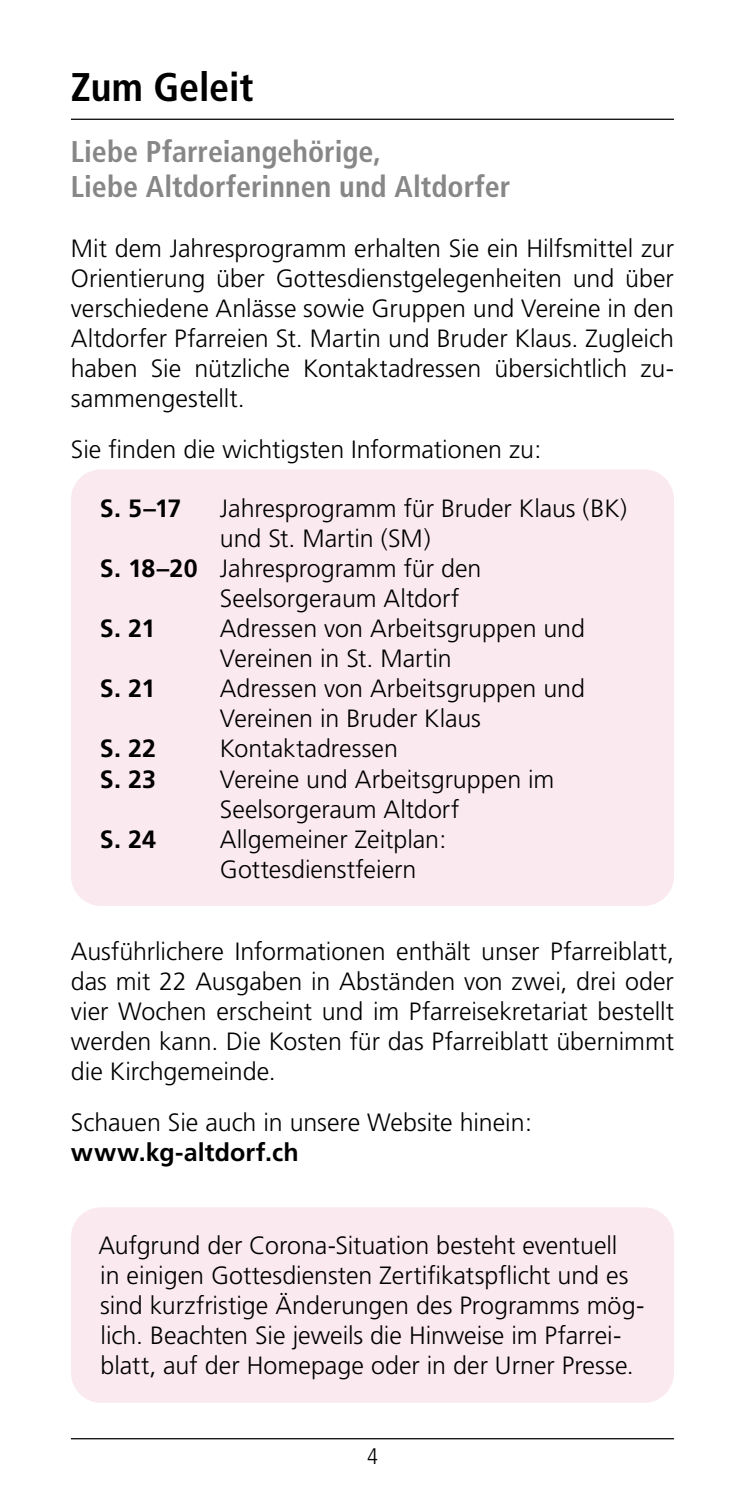
<style>
.page{position:relative;width:745px;height:1489px;background:#fff}
.page>*{position:absolute;margin:0;border:0;box-sizing:border-box;transform-origin:0 0}
.t1{font:700 condensed 40px "Frutiger";letter-spacing:-.005em;color:#000}
.t2{font:700 condensed 30px/35px "Frutiger";color:#868786}
.t3{font:300 25px/30px "Frutiger";color:#000}
.t4{font:700 25px "Frutiger";letter-spacing:.005em;color:#000}
.t5{font:300 condensed 22.5px "Frutiger";color:#000}
.s1{font-weight:700}
</style>
<div class="page">
<hr style="left:71px;top:1437px;width:602px;height:2px;background:#000">
<hr style="left:71px;top:119px;width:602px;height:1px;background:#000">
<div style="left:71px;top:469px;width:602px;height:436px;background:#fbe9f0;border-radius:30px"></div>
<div style="left:71px;top:1207px;width:602px;height:195px;background:#fbe9f0;border-radius:30px"></div>
<h1 class="t1" style="left:71px;top:63px;width:184px">Zum Geleit</h1>
<p class="t2" style="left:71px;top:134px;width:440px">Liebe Pfarreiangehörige,<br>Liebe Altdorferinnen und Altdorfer</p>
<p class="t3" style="left:71px;top:233px;width:604px;text-align:justify">Mit dem Jahresprogramm erhalten Sie ein Hilfsmittel zur Orientierung über Gottesdienstgelegenheiten und über verschiedene Anlässe sowie Gruppen und Vereine in den Altdorfer Pfarreien St. Martin und Bruder Klaus. Zugleich haben Sie nützliche Kontaktadressen übersichtlich zu&shy;sammengestellt.</p>
<p class="t3" style="left:71px;top:434px;width:471px">Sie finden die wichtigsten Informationen zu:</p>
<p class="t4" style="left:100px;top:494px;width:83px">S. 5–17</p>
<p class="t3" style="left:220px;top:493px;width:408px">Jahresprogramm für Bruder Klaus (BK)</p>
<p class="t3" style="left:220px;top:523px;width:212px">und St. Martin (SM)</p>
<p class="t3" style="left:100px;top:553px;width:383px"><span class="s1">S. 18–20</span> Jahresprogramm für den</p>
<p class="t3" style="left:220px;top:583px;width:241px">Seelsorgeraum Altdorf</p>
<p class="t4" style="left:100px;top:614px;width:57px">S. 21</p>
<p class="t3" style="left:220px;top:613px;width:366px">Adressen von Arbeitsgruppen und<br>Vereinen in St. Martin</p>
<p class="t4" style="left:100px;top:674px;width:57px">S. 21</p>
<p class="t3" style="left:220px;top:673px;width:366px">Adressen von Arbeitsgruppen und<br>Vereinen in Bruder Klaus</p>
<p class="t4" style="left:100px;top:734px;width:58px">S. 22</p>
<p class="t3" style="left:220px;top:733px;width:179px">Kontaktadressen</p>
<p class="t4" style="left:100px;top:764px;width:58px">S. 23</p>
<p class="t3" style="left:219px;top:763px;width:336px">Vereine und Arbeitsgruppen im<br>Seelsorgeraum Altdorf</p>
<p class="t4" style="left:100px;top:824px;width:58px">S. 24</p>
<p class="t3" style="left:220px;top:823px;width:228px">Allgemeiner Zeitplan:<br>Gottesdienstfeiern</p>
<p class="t3" style="left:71px;top:936px;width:604px;text-align:justify">Ausführlichere Informationen enthält unser Pfarreiblatt, das mit 22 Ausgaben in Abständen von zwei, drei oder vier Wochen erscheint und im Pfarreisekretariat bestellt werden kann. Die Kosten für das Pfarreiblatt übernimmt die Kirchgemeinde.</p>
<p class="t3" style="left:71px;top:1107px;width:462px">Schauen Sie auch in unsere Website hinein:</p>
<p class="t4" style="left:71px;top:1137px;width:229px">www.kg-altdorf.ch</p>
<p class="t3" style="left:98px;top:1230px;width:547px">Aufgrund der Corona-Situation besteht eventuell<br>in einigen Gottesdiensten Zertifikatspflicht und es sind kurzfristige Änderungen des Programms mög&shy;lich. Beachten Sie jeweils die Hinweise im Pfarrei&shy;blatt, auf der Homepage oder in der Urner Presse.</p>
<p class="t5" style="left:367px;top:1443px;width:12px">4</p>
</div>
